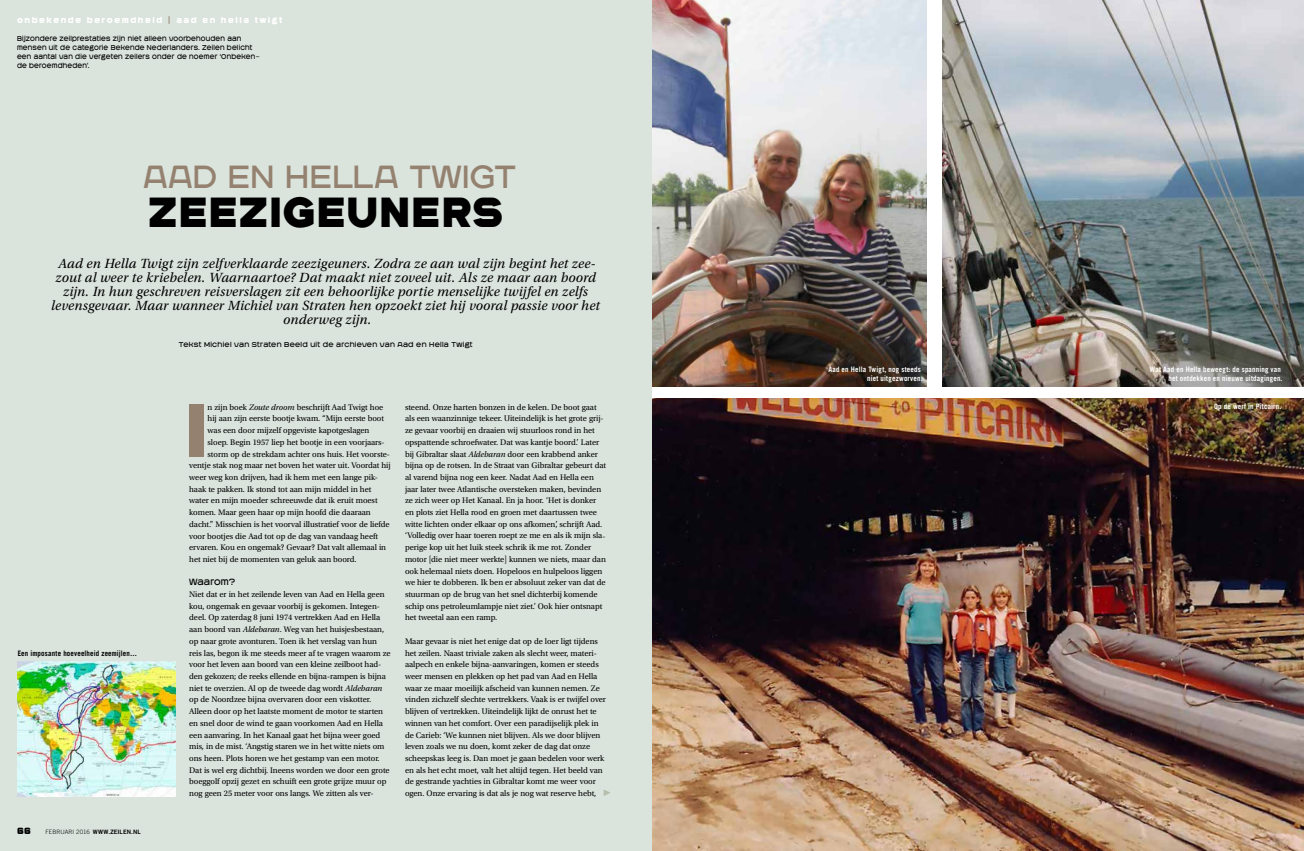
<style>
.page{position:relative;width:1304px;height:851px;background:#fff}
.page>*{position:absolute;margin:0;border:0;box-sizing:border-box;transform-origin:0 0}
.t1{font:700 75.4px "Kursk 205";color:#94816f}
.t2{font:700 42px "Kursk 205";letter-spacing:.015em;color:#000}
.t3{font:300 32px "Kursk 205";letter-spacing:.01em;color:#94816f}
.t4{font:italic 14px/14px "Utopia Std";letter-spacing:.01em;color:#000;text-align:center}
.t5{font:300 9px "Kursk 205";letter-spacing:.015em;color:#000}
.t6{font:700 9px "Kursk 105";color:#000}
.t7{font:8.5px/11.7px "Utopia Std";letter-spacing:-.01em;color:#000}
.t8{font:700 8px "Kursk 105";letter-spacing:.195em;color:#fff}
.t9{font:700 7.5px/9px "Trade Gothic LT Std";letter-spacing:.025em;color:#fff;text-align:right;scale:.92 1}
.t10{font:700 7.5px "Trade Gothic LT Std";letter-spacing:.02em;color:#000;scale:.92 1}
.t11{font:300 7px/9px "Kursk 205";letter-spacing:.03em;color:#000;scale:.92 1}
.t12{font:300 7px "Kursk 205";letter-spacing:.03em;color:#000}
.t13{font:6px "Trade Gothic LT Std Bd 2";letter-spacing:.015em;color:#000}
.s1{color:#94816f}
.s2{font-family:"Trade Gothic LT Std";font-weight:300}
.s3{font-style:italic}
.s4{font-size:12px;color:#b7bdab}
</style>
<div class="page">
<img style="left:652px;top:398px;width:652px;height:452px">
<img style="left:652px;top:0;width:275px;height:386px">
<img style="left:942px;top:0;width:362px;height:386px">
<div style="left:0;top:0;width:652px;height:850px;background:#dae3dc"></div>
<img style="left:17px;top:661px;width:158px;height:135px">
<p class="t8" style="left:17px;top:16px;width:267px">onbekende beroemdheid <span class="s1">|</span> aad en hella twigt</p>
<p class="t11" style="left:17px;top:34px;width:265px">Bijzondere zeilprestaties zijn niet alleen voorbehouden aan mensen uit de categorie Bekende Nederlanders. Zeilen belicht een aantal van die vergeten zeilers onder de noemer ‘Onbeken&shy;de beroemdheden’.</p>
<h3 class="t3" style="left:143px;top:159px;width:374px">AAD EN HELLA TWIGT</h3>
<h2 class="t2" style="left:148px;top:190px;width:357px">ZEEZIGEUNERS</h2>
<p class="t4" style="left:51px;top:256px;width:550px">Aad en Hella Twigt zijn zelfverklaarde zeezigeuners. Zodra ze aan wal zijn begint het zee&shy;zout al weer te kriebelen. Waarnaartoe? Dat maakt niet zoveel uit. Als ze maar aan boord zijn. In hun geschreven reisverslagen zit een behoorlijke portie menselijke twijfel en zelfs levensgevaar. Maar wanneer Michiel van Straten hen opzoekt ziet hij vooral passie voor het onderweg zijn.</p>
<p class="t12" style="left:179px;top:341px;width:295px">Tekst Michiel van Straten Beeld uit de archieven van Aad en Hella Twigt</p>
<p class="t10" style="left:18px;top:648px;width:131px">Een imposante hoeveelheid zeemijlen…</p>
<p class="t6" style="left:17px;top:826px;width:15px">66</p>
<p class="t13" style="left:45px;top:828px;width:97px"><span class="s2">FEBRUARI 2016</span> WWW.ZEILEN.NL</p>
<h1 class="t1" style="left:185px;top:390px;width:25px">I</h1>
<p class="t7" style="left:208px;top:401px;width:177px">n zijn boek <span class="s3">Zoute droom</span> beschrijft Aad Twigt hoe</p>
<p class="t7" style="left:208px;top:413px;width:178px">hij aan zijn eerste bootje kwam. “Mijn eerste boot</p>
<p class="t7" style="left:208px;top:424px;width:163px">was een door mijzelf opgeviste kapotgeslagen</p>
<p class="t7" style="left:208px;top:436px;width:179px">sloep. Begin 1957 liep het bootje in een voorjaars-</p>
<p class="t7" style="left:208px;top:448px;width:184px">storm op de strekdam achter ons huis. Het voorste-</p>
<p class="t7" style="left:189px;top:459px;width:203px">ventje stak nog maar net boven het water uit. Voordat hij</p>
<p class="t7" style="left:189px;top:471px;width:190px">weer weg kon drijven, had ik hem met een lange pik-</p>
<p class="t7" style="left:189px;top:483px;width:184px">haak te pakken. Ik stond tot aan mijn middel in het</p>
<p class="t7" style="left:189px;top:495px;width:190px">water en mijn moeder schreeuwde dat ik eruit moest</p>
<p class="t7" style="left:189px;top:506px;width:183px">komen. Maar geen haar op mijn hoofd die daaraan</p>
<p class="t7" style="left:189px;top:518px;width:202px">dacht.” Misschien is het voorval illustratief voor de liefde</p>
<p class="t7" style="left:189px;top:530px;width:190px">voor bootjes die Aad tot op de dag van vandaag heeft</p>
<p class="t7" style="left:189px;top:541px;width:199px">ervaren. Kou en ongemak? Gevaar? Dat valt allemaal in</p>
<p class="t7" style="left:189px;top:553px;width:169px">het niet bij de momenten van geluk aan boord.</p>
<p class="t5" style="left:189px;top:577px;width:48px">Waarom?</p>
<p class="t7" style="left:189px;top:588px;width:203px">Niet dat er in het zeilende leven van Aad en Hella geen kou, ongemak en gevaar voorbij is gekomen. Integen&shy;deel. Op zaterdag 8 juni 1974 vertrekken Aad en Hella aan boord van <span class="s3">Aldebaran</span>. Weg van het huisjesbestaan, op naar grote avonturen. Toen ik het verslag van hun reis las, begon ik me steeds meer af te vragen waarom ze voor het leven aan boord van een kleine zeilboot had&shy;den gekozen; de reeks ellende en bijna-rampen is bijna niet te overzien. Al op de tweede dag wordt <span class="s3">Aldebaran </span>op de Noordzee bijna overvaren door een viskotter.<br>Alleen door op het laatste moment de motor te starten en snel door de wind te gaan voorkomen Aad en Hella een aanvaring. In het Kanaal gaat het bijna weer goed mis, in de mist. ‘Angstig staren we in het witte niets om ons heen. Plots horen we het gestamp van een motor.<br>Dat is wel erg dichtbij. Ineens worden we door een grote boeggolf opzij gezet en schuift een grote grijze muur op nog geen 25 meter voor ons langs. We zitten als ver-</p>
<p class="t7" style="left:405px;top:401px;width:203px">steend. Onze harten bonzen in de kelen. De boot gaat als een waanzinnige tekeer. Uiteindelijk is het grote grij&shy;ze gevaar voorbij en draaien wij stuurloos rond in het opspattende schroefwater. Dat was kantje boord.’ Later bij Gibraltar slaat <span class="s3">Aldebaran</span> door een krabbend anker bijna op de rotsen. In de Straat van Gibraltar gebeurt dat al varend bijna nog een keer. Nadat Aad en Hella een jaar later twee Atlantische oversteken maken, bevinden ze zich weer op Het Kanaal. En ja hoor. ‘Het is donker en plots ziet Hella rood en groen met daartussen twee witte lichten onder elkaar op ons afkomen’, schrijft Aad. ‘Volledig over haar toeren roept ze me en als ik mijn sla&shy;perige kop uit het luik steek schrik ik me rot. Zonder motor [die niet meer werkte] kunnen we niets, maar dan ook helemaal niets doen. Hopeloos en hulpeloos liggen we hier te dobberen. Ik ben er absoluut zeker van dat de stuurman op de brug van het snel dichterbij komende schip ons petroleumlampje niet ziet.’ Ook hier ontsnapt het tweetal aan een ramp.</p>
<p class="t7" style="left:405px;top:635px;width:208px">Maar gevaar is niet het enige dat op de loer ligt tijdens het zeilen. Naast triviale zaken als slecht weer, materi&shy;aalpech en enkele bijna-aanvaringen, komen er steeds weer mensen en plekken op het pad van Aad en Hella waar ze maar moeilijk afscheid van kunnen nemen. Ze vinden zichzelf slechte vertrekkers. Vaak is er twijfel over blijven of vertrekken. Uiteindelijk lijkt de onrust het te winnen van het comfort. Over een paradijselijk plek in<br>de Carieb: ‘We kunnen niet blijven. Als we door blijven leven zoals we nu doen, komt zeker de dag dat onze scheepskas leeg is. Dan moet je gaan bedelen voor werk en als het echt moet, valt het altijd tegen. Het beeld van de gestrande yachties in Gibraltar komt me weer voor ogen. Onze ervaring is dat als je nog wat reserve hebt, <span class="s4">▶</span></p>
<p class="t9" style="left:828px;top:364px;width:104px">Aad en Hella Twigt, nog steeds niet uitgezworven.</p>
<p class="t9" style="left:1150px;top:364px;width:146px">Wat Aad en Hella beweegt: de spanning van het ontdekken en nieuwe uitdagingen.</p>
<p class="t9" style="left:1214px;top:402px;width:74px">Op de werf in Pitcairn.</p>
</div>
